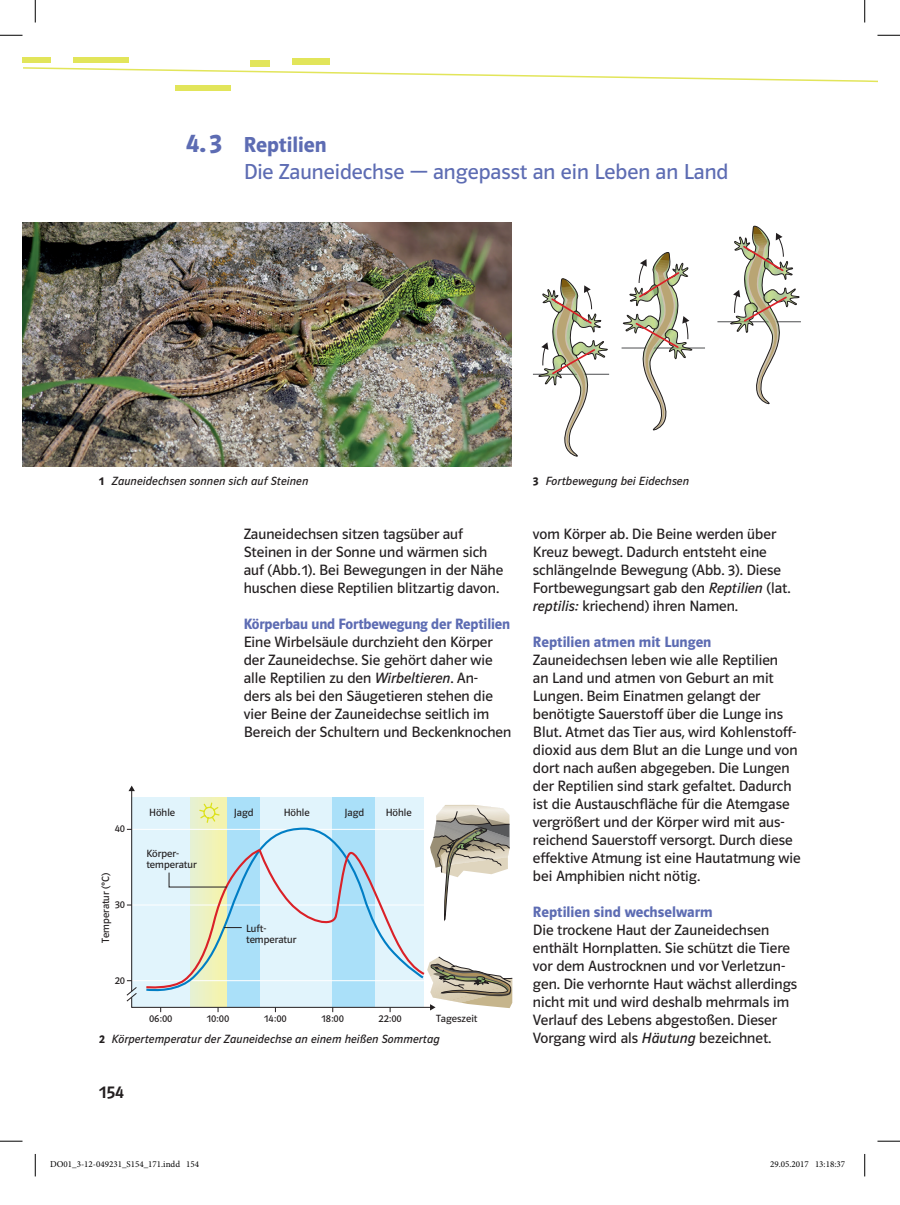
<style>
.page{position:relative;width:900px;height:1205px;background:#fff}
.page>*{position:absolute;margin:0;border:0;box-sizing:border-box;transform-origin:0 0}
.t1{font:27px "Polo ST11 K Hfett";color:#5d6cb3}
.t2{font:21.75px "Polo ST11 K Buch";color:#5d6cb3}
.t3{font:21.75px "Polo ST11 K Hfett";color:#5d6cb3}
.t4{font:18px "Polo ST11 K Krftg";color:#231f20}
.t5{font:15px/18px "Polo ST11 K Buch";color:#231f20}
.t6{font:15px "Polo ST11 K Hfett";color:#5d6cb3}
.t7{font:12px "Polo ST11 K Buch Kursiv";letter-spacing:.01em;color:#231f20}
.t8{font:10.5px/11.2px "Polo ST11 K Buch";color:#231f20}
.t9{font:9px "Minion Pro";color:#000}
.s1{font-family:"Polo ST11 K Hfett"}
.s2{font-family:"Polo ST11 K Buch Kursiv"}
</style>
<div class="page">
<svg style="left:23px;top:67px;width:854px;height:22px"></svg>
<div style="left:176px;top:85px;width:55px;height:5px;background:#e2e55a"></div>
<div style="left:250px;top:60px;width:20px;height:7px;background:#e2e55a"></div>
<div style="left:292px;top:58px;width:37px;height:6px;background:#e2e55a"></div>
<div style="left:22px;top:58px;width:29px;height:5px;background:#e2e55a"></div>
<div style="left:74px;top:58px;width:55px;height:5px;background:#e2e55a"></div>
<img style="left:22px;top:222px;width:489px;height:245px">
<hr style="left:717px;top:321px;width:84px;height:1px;background:#57585a">
<hr style="left:533px;top:374px;width:76px;height:1px;background:#57585a">
<svg style="left:537px;top:226px;width:262px;height:231px"></svg>
<hr style="left:190px;top:797px;width:1px;height:210px;background:#e5f0d5">
<hr style="left:191px;top:797px;width:1px;height:210px;background:#e6f1d3">
<hr style="left:192px;top:797px;width:1px;height:210px;background:#e6f1d3">
<hr style="left:193px;top:797px;width:1px;height:210px;background:#e7f1d1">
<hr style="left:194px;top:797px;width:1px;height:210px;background:#e7f1d1">
<hr style="left:195px;top:797px;width:1px;height:210px;background:#e8f1ce">
<hr style="left:196px;top:797px;width:1px;height:210px;background:#e8f1cd">
<hr style="left:197px;top:797px;width:1px;height:210px;background:#e8f1cc">
<hr style="left:198px;top:797px;width:1px;height:210px;background:#eaf1cb">
<hr style="left:199px;top:797px;width:1px;height:210px;background:#eaf1ca">
<hr style="left:200px;top:797px;width:1px;height:210px;background:#ebf2c9">
<hr style="left:201px;top:797px;width:1px;height:210px;background:#ebf2c7">
<hr style="left:202px;top:797px;width:1px;height:210px;background:#ecf2c6">
<hr style="left:203px;top:797px;width:1px;height:210px;background:#ecf2c4">
<hr style="left:204px;top:797px;width:1px;height:210px;background:#ecf2c3">
<hr style="left:205px;top:797px;width:1px;height:210px;background:#eef2c2">
<hr style="left:206px;top:797px;width:1px;height:210px;background:#eef2c0">
<hr style="left:207px;top:797px;width:1px;height:210px;background:#eff3c0">
<hr style="left:208px;top:797px;width:1px;height:210px;background:#eef2bd">
<hr style="left:209px;top:797px;width:1px;height:210px;background:#eff2bc">
<hr style="left:210px;top:797px;width:1px;height:210px;background:#eff2bb">
<hr style="left:211px;top:797px;width:1px;height:210px;background:#eff2ba">
<hr style="left:212px;top:797px;width:1px;height:210px;background:#f1f3b9">
<hr style="left:213px;top:797px;width:1px;height:210px;background:#f1f3b7">
<hr style="left:214px;top:797px;width:1px;height:210px;background:#f2f3b6">
<hr style="left:215px;top:797px;width:1px;height:210px;background:#f2f3b4">
<hr style="left:216px;top:797px;width:1px;height:210px;background:#f3f3b3">
<hr style="left:217px;top:797px;width:1px;height:210px;background:#f3f3b2">
<hr style="left:218px;top:797px;width:1px;height:210px;background:#f3f3b0">
<hr style="left:219px;top:797px;width:1px;height:210px;background:#f4f3af">
<div style="left:220px;top:797px;width:7px;height:210px;background:#f4f3af"></div>
<hr style="left:131px;top:790px;width:1px;height:201px;background:#231f20">
<svg style="left:128px;top:785px;width:7px;height:6px"></svg>
<svg style="left:126px;top:801px;width:387px;height:211px"></svg>
<svg style="left:0;top:35px;width:22px;height:1px"></svg>
<svg style="left:877px;top:35px;width:23px;height:1px"></svg>
<svg style="left:0;top:1140px;width:22px;height:2px"></svg>
<svg style="left:877px;top:1140px;width:23px;height:2px"></svg>
<svg style="left:35px;top:0;width:1px;height:23px"></svg>
<svg style="left:35px;top:1154px;width:1px;height:22px"></svg>
<svg style="left:864px;top:0;width:1px;height:23px"></svg>
<svg style="left:864px;top:1154px;width:1px;height:22px"></svg>
<h1 class="t1" style="left:186px;top:127px;width:38px">4. 3</h1>
<h2 class="t3" style="left:244px;top:132px;width:85px">Reptilien</h2>
<h2 class="t2" style="left:244px;top:159px;width:486px">Die Zauneidechse — angepasst an ein Leben an Land</h2>
<p class="t7" style="left:99px;top:474px;width:211px"><span class="s1">1</span> Zauneidechsen sonnen sich auf Steinen</p>
<p class="t7" style="left:533px;top:474px;width:158px"><span class="s1">3</span> Fortbewegung bei Eidechsen</p>
<p class="t5" style="left:244px;top:525px;width:261px">Zauneidechsen sitzen tagsüber auf Steinen in der Sonne und wärmen sich auf (Abb.1). Bei Bewegungen in der Nähe huschen diese Reptilien blitzartig davon.</p>
<p class="t6" style="left:244px;top:615px;width:268px">Körperbau und Fortbewegung der Reptilien</p>
<p class="t5" style="left:244px;top:633px;width:269px">Eine Wirbelsäule durchzieht den Körper der Zauneidechse. Sie gehört daher wie alle Reptilien zu den <span class="s2">Wirbeltieren</span>. An-<br>ders als bei den Säugetieren stehen die vier Beine der Zauneidechse seitlich im Bereich der Schultern und Beckenknochen</p>
<p class="t8" style="left:115px;top:823px;width:12px">40</p>
<p class="t8" style="left:100px;top:942px;width:71px;rotate:-90deg">Temperatur (°C)</p>
<p class="t8" style="left:115px;top:899px;width:12px">30</p>
<p class="t8" style="left:115px;top:974px;width:12px">20</p>
<p class="t8" style="left:149px;top:807px;width:27px">Höhle</p>
<p class="t8" style="left:234px;top:807px;width:21px">Jagd</p>
<p class="t8" style="left:284px;top:807px;width:27px">Höhle</p>
<p class="t8" style="left:344px;top:807px;width:21px">Jagd</p>
<p class="t8" style="left:386px;top:807px;width:27px">Höhle</p>
<p class="t8" style="left:146px;top:848px;width:52px">Körper&shy;temperatur</p>
<p class="t8" style="left:246px;top:922px;width:52px">Luft&shy;temperatur</p>
<p class="t8" style="left:149px;top:1013px;width:25px">06:00</p>
<p class="t8" style="left:207px;top:1013px;width:24px">10:00</p>
<p class="t8" style="left:264px;top:1013px;width:24px">14:00</p>
<p class="t8" style="left:321px;top:1013px;width:24px">18:00</p>
<p class="t8" style="left:378px;top:1013px;width:25px">22:00</p>
<p class="t8" style="left:436px;top:1013px;width:43px">Tageszeit</p>
<p class="t7" style="left:99px;top:1032px;width:342px"><span class="s1">2</span> Körpertemperatur der Zauneidechse an einem heißen Sommertag</p>
<p class="t4" style="left:99px;top:1081px;width:26px">154</p>
<p class="t5" style="left:533px;top:525px;width:259px">vom Körper ab. Die Beine werden über Kreuz bewegt. Dadurch entsteht eine schlängelnde Bewegung (Abb. 3). Diese Fortbewegungsart gab den <span class="s2">Reptilien</span> (lat. <span class="s2">reptilis:</span> kriechend) ihren Namen.</p>
<p class="t6" style="left:533px;top:633px;width:180px">Reptilien atmen mit Lungen</p>
<p class="t5" style="left:533px;top:651px;width:269px">Zauneidechsen leben wie alle Reptilien<br>an Land und atmen von Geburt an mit Lungen. Beim Einatmen gelangt der benötigte Sauerstoff über die Lunge ins Blut. Atmet das Tier aus, wird Kohlenstoff&shy;dioxid aus dem Blut an die Lunge und von dort nach außen abgegeben. Die Lungen der Reptilien sind stark gefaltet. Dadurch ist die Austauschfläche für die Atemgase vergrößert und der Körper wird mit aus&shy;reichend Sauerstoff versorgt. Durch diese effektive Atmung ist eine Hautatmung wie bei Amphibien nicht nötig.</p>
<p class="t6" style="left:533px;top:903px;width:181px">Reptilien sind wechselwarm</p>
<p class="t5" style="left:533px;top:921px;width:266px">Die trockene Haut der Zauneidechsen enthält Hornplatten. Sie schützt die Tiere vor dem Austrocknen und vor Verletzun&shy;gen. Die verhornte Haut wächst allerdings nicht mit und wird deshalb mehrmals im Verlauf des Lebens abgestoßen. Dieser Vorgang wird als <span class="s2">Häutung</span> bezeichnet.</p>
<p class="t9" style="left:50px;top:1158px;width:150px">DO01_3-12-049231_S154_171.indd 154</p>
<p class="t9" style="left:770px;top:1158px;width:76px">29.05.2017 13:18:37</p>
</div>
